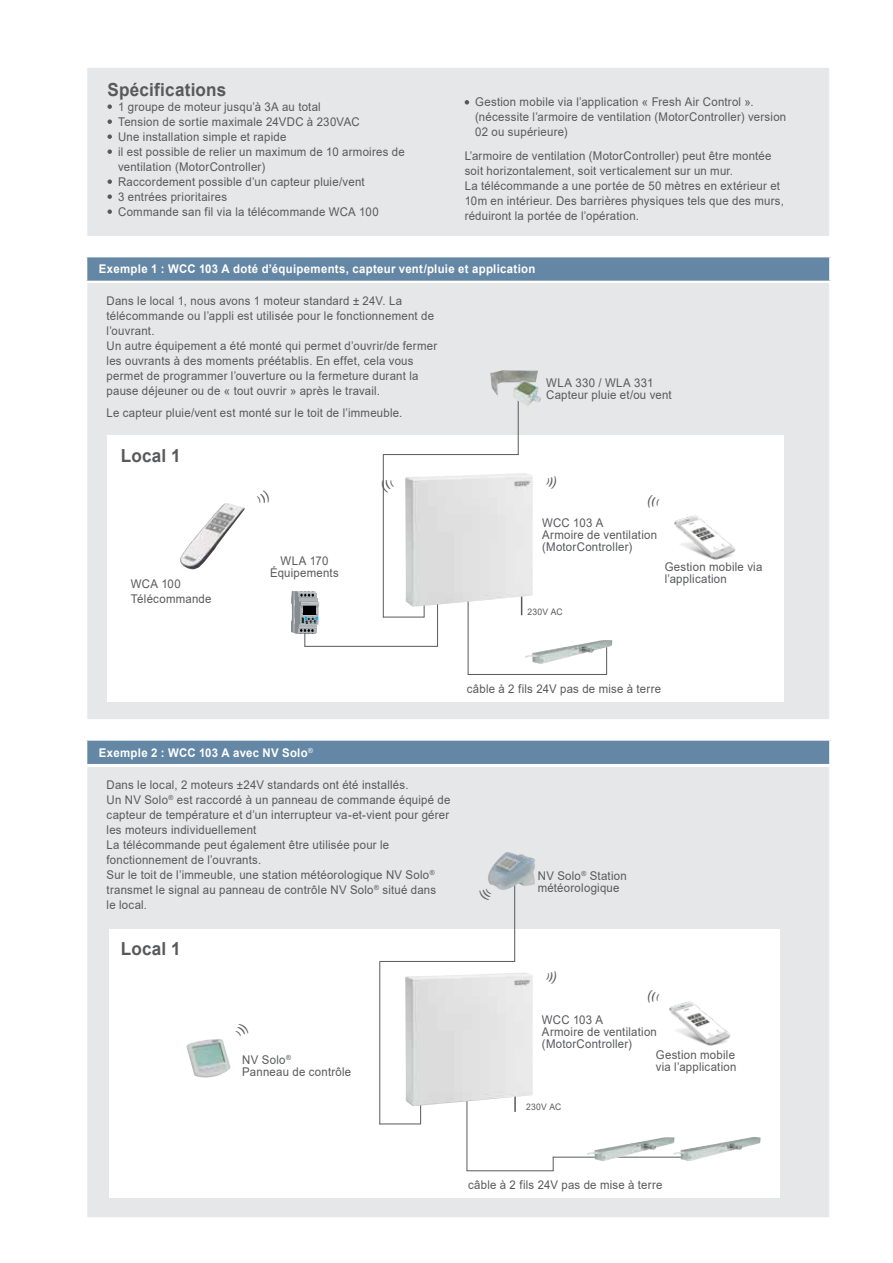
<style>
.page{position:relative;width:893px;height:1263px;background:#fff}
.page>*{position:absolute;margin:0;border:0;box-sizing:border-box;transform-origin:0 0}
.t1{font:700 18px "Arial";letter-spacing:.01em;color:#58595b;scale:.95 1}
.t2{font:12px/15px "Arial";letter-spacing:.02em;color:#58595b;scale:.95 1}
.t3{font:700 12px "Arial";letter-spacing:.025em;color:#fff;scale:.95 1}
.t4{font:9px "Arial";letter-spacing:.025em;color:#58595b;scale:.95 1}
</style>
<div class="page">
<div style="left:85px;top:281px;width:746px;height:440px;background:#e6e7e8;border:2px solid #fff"></div>
<div style="left:85px;top:765px;width:746px;height:454px;background:#e6e7e8;border:2px solid #fff"></div>
<div style="left:107px;top:435px;width:677px;height:267px;background:#fff"></div>
<div style="left:86px;top:256px;width:744px;height:26px;background:#6487a5"></div>
<hr style="left:85px;top:255px;width:746px;height:2px;background:#fff">
<hr style="left:85px;top:257px;width:2px;height:24px;background:#fff">
<hr style="left:829px;top:257px;width:2px;height:24px;background:#fff">
<hr style="left:85px;top:281px;width:746px;height:2px;background:#fff">
<div style="left:109px;top:929px;width:671px;height:268px;background:#fff"></div>
<div style="left:86px;top:739px;width:744px;height:26px;background:#6487a5"></div>
<hr style="left:85px;top:738px;width:746px;height:3px;background:#fff">
<hr style="left:85px;top:741px;width:2px;height:23px;background:#fff">
<hr style="left:829px;top:741px;width:2px;height:23px;background:#fff">
<hr style="left:85px;top:764px;width:746px;height:2px;background:#fff">
<hr style="left:468px;top:532px;width:1px;height:142px;background:#58595b">
<hr style="left:518px;top:386px;width:1px;height:69px;background:#58595b">
<hr style="left:383px;top:455px;width:1px;height:162px;background:#58595b">
<hr style="left:468px;top:674px;width:139px;height:1px;background:#58595b">
<img style="left:490px;top:370px;width:51px;height:36px">
<hr style="left:437px;top:571px;width:1px;height:76px;background:#58595b">
<hr style="left:424px;top:541px;width:1px;height:76px;background:#58595b">
<hr style="left:304px;top:646px;width:134px;height:1px;background:#58595b">
<hr style="left:383px;top:617px;width:41px;height:1px;background:#58595b">
<hr style="left:383px;top:454px;width:136px;height:1px;background:#58595b">
<svg style="left:291px;top:591px;width:28px;height:56px"></svg>
<img style="left:525px;top:640px;width:87px;height:24px">
<hr style="left:467px;top:1014px;width:1px;height:157px;background:#58595b">
<svg style="left:553px;top:1158px;width:1px;height:12px"></svg>
<hr style="left:467px;top:1170px;width:87px;height:1px;background:#58595b">
<hr style="left:553px;top:1157px;width:144px;height:1px;background:#58595b">
<img style="left:186px;top:1039px;width:45px;height:38px">
<img style="left:587px;top:1137px;width:86px;height:24px">
<img style="left:673px;top:1137px;width:88px;height:24px">
<hr style="left:514px;top:1088px;width:2px;height:24px;background:#58595b">
<hr style="left:514px;top:877px;width:1px;height:85px;background:#58595b">
<hr style="left:379px;top:962px;width:1px;height:162px;background:#58595b">
<hr style="left:420px;top:1048px;width:1px;height:76px;background:#58595b">
<hr style="left:379px;top:1123px;width:42px;height:1px;background:#58595b">
<hr style="left:379px;top:961px;width:136px;height:1px;background:#58595b">
<img style="left:488px;top:852px;width:47px;height:38px">
<img style="left:405px;top:473px;width:128px;height:134px">
<img style="left:405px;top:972px;width:128px;height:134px">
<img style="left:180px;top:503px;width:65px;height:66px">
<div style="left:85px;top:66px;width:746px;height:172px;background:#e6e7e8;border:2px solid #fff"></div>
<svg style="left:107px;top:104px;width:5px;height:5px"></svg>
<svg style="left:107px;top:119px;width:5px;height:5px"></svg>
<svg style="left:107px;top:134px;width:5px;height:5px"></svg>
<svg style="left:107px;top:149px;width:5px;height:5px"></svg>
<svg style="left:107px;top:179px;width:5px;height:5px"></svg>
<svg style="left:107px;top:194px;width:5px;height:5px"></svg>
<svg style="left:107px;top:209px;width:5px;height:5px"></svg>
<svg style="left:465px;top:100px;width:4px;height:5px"></svg>
<img style="left:674px;top:515px;width:62px;height:45px">
<img style="left:669px;top:1001px;width:62px;height:45px">
<svg style="left:382px;top:480px;width:2px;height:13px"></svg>
<h1 class="t1" style="left:107px;top:77px;width:127px">Spécifications</h1>
<p class="t2" style="left:118px;top:99px;width:303px">1 groupe de moteur jusqu’à 3A au total<br>Tension de sortie maximale 24VDC à 230VAC<br>Une installation simple et rapide<br>il est possible de relier un maximum de 10 armoires de ventilation (MotorController)<br>Raccordement possible d’un capteur pluie/vent<br>3 entrées prioritaires<br>Commande san fil via la télécommande WCA 100</p>
<p class="t2" style="left:475px;top:95px;width:329px">Gestion mobile via l’application « Fresh Air Control ». (nécessite l’armoire de ventilation (MotorController) version<br>02 ou supérieure)</p>
<p class="t2" style="left:465px;top:149px;width:338px">L’armoire de ventilation (MotorController) peut être montée soit horizontalement, soit verticalement sur un mur.<br>La télécommande a une portée de 50 mètres en extérieur et 10m en intérieur. Des barrières physiques tels que des murs, réduiront la portée de l’opération.</p>
<p class="t3" style="left:99px;top:261px;width:461px">Exemple 1 : WCC 103 A doté d’équipements, capteur vent/pluie et application</p>
<p class="t2" style="left:107px;top:293px;width:349px">Dans le local 1, nous avons 1 moteur standard ± 24V. La télécommande ou l’appli est utilisée pour le fonctionnement de l’ouvrant.<br>Un autre équipement a été monté qui permet d’ouvrir/de fermer les ouvrants à des moments préétablis. En effet, cela vous permet de programmer l’ouverture ou la fermeture durant la pause déjeuner ou de « tout ouvrir » après le travail.</p>
<p class="t2" style="left:107px;top:406px;width:313px">Le capteur pluie/vent est monté sur le toit de l’immeuble.</p>
<p class="t2" style="left:546px;top:377px;width:134px;line-height:12px">WLA 330 / WLA 331<br>Capteur pluie et/ou vent</p>
<h1 class="t1" style="left:121px;top:443px;width:65px">Local 1</h1>
<p class="t2" style="left:131px;top:576px;width:86px">WCA 100<br>Télécommande</p>
<p class="t2" style="left:270px;top:554px;width:74px;line-height:12px;text-align:center">WLA 170<br>Équipements</p>
<p class="t2" style="left:542px;top:517px;width:123px;line-height:12px">WCC 103 A<br>Armoire de ventilation (MotorController)</p>
<p class="t2" style="left:665px;top:561px;width:104px;line-height:12px">Gestion mobile via l’application</p>
<p class="t4" style="left:527px;top:606px;width:39px">230V AC</p>
<p class="t2" style="left:467px;top:681px;width:206px">câble à 2 fils 24V pas de mise à terre</p>
<p class="t3" style="left:99px;top:744px;width:227px">Exemple 2 : WCC 103 A avec NV Solo<sup>®</sup></p>
<p class="t2" style="left:107px;top:777px;width:364px">Dans le local, 2 moteurs ±24V standards ont été installés.<br>Un NV Solo<sup>®</sup> est raccordé à un panneau de commande équipé de capteur de température et d’un interrupteur va-et-vient pour gérer les moteurs individuellement<br>La télécommande peut également être utilisée pour le fonctionnement de l’ouvrants.<br>Sur le toit de l’immeuble, une station météorologique NV Solo<sup>® </sup>transmet le signal au panneau de contrôle NV Solo<sup>®</sup> situé dans<br>le local.</p>
<h1 class="t1" style="left:121px;top:936px;width:65px">Local 1</h1>
<p class="t2" style="left:538px;top:869px;width:95px;line-height:12px">NV Solo<sup>®</sup> Station météorologique</p>
<p class="t2" style="left:242px;top:1053px;width:116px;line-height:12px">NV Solo<sup>®<br></sup>Panneau de contrôle</p>
<p class="t2" style="left:542px;top:1013px;width:123px;line-height:12px">WCC 103 A<br>Armoire de ventilation (MotorController)</p>
<p class="t2" style="left:656px;top:1049px;width:86px;line-height:12px">Gestion mobile via l’application</p>
<p class="t4" style="left:526px;top:1100px;width:39px">230V AC</p>
<p class="t2" style="left:468px;top:1177px;width:206px">câble à 2 fils 24V pas de mise à terre</p>
</div>
